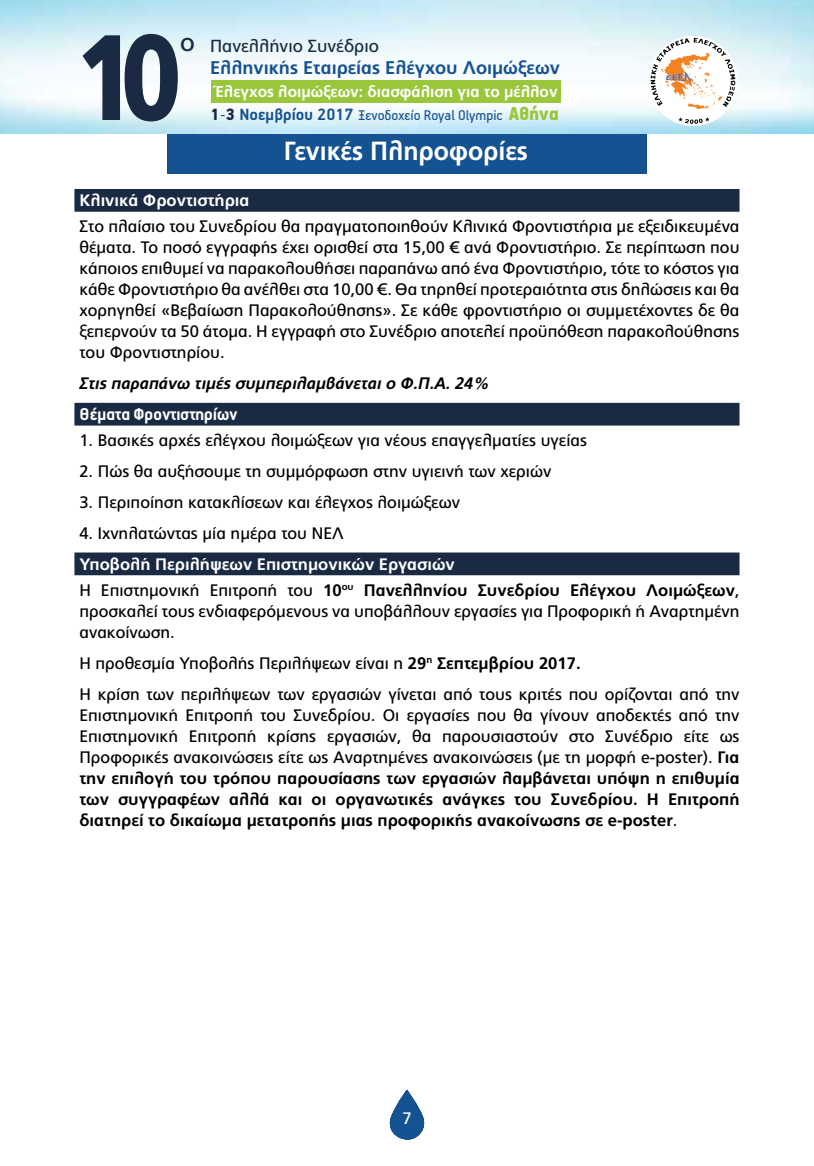
<style>
.page{position:relative;width:814px;height:1166px;background:#fff}
.page>*{position:absolute;margin:0;border:0;box-sizing:border-box;transform-origin:0 0}
.t1{font:900 121.27px "PF Catalog";color:#1a2a43;scale:.85 1}
.t2{font:700 26.25px "PF Catalog";color:#fff;scale:.95 1}
.t3{font:700 19.25px "PF Premier Text";color:#fff}
.t4{font:700 18.38px "PF Catalog";color:#155291}
.t5{font:17.5px "PF Catalog";color:#1a2a43}
.t6{font:16.62px/21px "PF Catalog";color:#000;text-align:justify}
.t7{font:700 16.62px/25.9px "PF Catalog";color:#fff}
.t8{font:italic 700 16.62px "PF Catalog";color:#000}
.t9{font:16.62px "PF Catalog";color:#fff}
.t10{font:15.75px "PF Handbook Pro";color:#155291}
.t11{font:700 15.75px "PF Catalog";color:#fff}
.s1{font-size:25.2px}
.s2{font-weight:900;font-size:18.38px;color:#1a2a43}
.s3{font-weight:300;font-size:18.38px;color:#1a2a43}
.s4{font-weight:700;font-size:18.38px}
.s5{font-weight:900;font-size:21px;color:#9ac63c}
.s6{font-weight:400;color:#000}
.s7{color:#000}
.s8{font-weight:700}
</style>
<div class="page">
<img style="left:0;top:0;width:814px;height:134px">
<svg style="left:389px;top:1089px;width:36px;height:50px"></svg>
<div style="left:211px;top:80px;width:349px;height:22px;background:#9ac63c"></div>
<svg style="left:650px;top:36px;width:86px;height:90px"></svg>
<div style="left:74px;top:189px;width:665px;height:23px;background:#1a2a43"></div>
<div style="left:74px;top:403px;width:665px;height:22px;background:#1a2a43"></div>
<div style="left:74px;top:552px;width:665px;height:23px;background:#1a2a43"></div>
<div style="left:167px;top:134px;width:479px;height:40px;background:#155291"></div>
<h1 class="t1" style="left:74px;top:7px;width:128px">10</h1>
<p class="t5" style="left:180px;top:36px;width:200px"><span class="s1">ο</span> Πανελλήνιο Συνέδριο</p>
<p class="t4" style="left:210px;top:56px;width:351px">Ελληνικής Εταιρείας Ελέγχου Λοιμώξεων</p>
<p class="t11" style="left:215px;top:83px;width:344px">Έλεγχος λοιμώξεων: διασφάλιση για το μέλλον</p>
<p class="t10" style="left:211px;top:106px;width:350px"><span class="s2">1</span><span class="s3">-</span><span class="s2">3</span> <span class="s4">Νοεμβρίου 2017</span> Ξενοδοχείο Royal Olympic <span class="s5">Αθήνα</span></p>
<h2 class="t2" style="left:284px;top:136px;width:258px">Γενικές Πληροφορίες</h2>
<p class="t7" style="left:79px;top:188px;width:171px">Κλινικά Φροντιστήρια</p>
<p class="t6" style="left:79px;top:216px;width:661px">Στο πλαίσιο του Συνεδρίου θα πραγματοποιηθούν Κλινικά Φροντιστήρια με εξειδικευμένα θέματα. Το ποσό εγγραφής έχει ορισθεί στα 15,00 € ανά Φροντιστήριο. Σε περίπτωση που κάποιος επιθυμεί να παρακολουθήσει παραπάνω από ένα Φροντιστήριο, τότε το κόστος για κάθε Φροντιστήριο θα ανέλθει στα 10,00 €. Θα τηρηθεί προτεραιότητα στις δηλώσεις και θα χορηγηθεί «Βεβαίωση Παρακολούθησης». Σε κάθε φροντιστήριο οι συμμετέχοντες δε θα ξεπερνούν τα 50 άτομα. Η εγγραφή στο Συνέδριο αποτελεί προϋπόθεση παρακολούθησης του Φροντιστηρίου.</p>
<p class="t8" style="left:79px;top:374px;width:412px">Στις παραπάνω τιμές συμπεριλαμβάνεται ο Φ.Π.Α. 24%</p>
<p class="t3" style="left:79px;top:405px;width:159px">Θέματα Φροντιστηρίων</p>
<p class="t6" style="left:79px;top:430px;width:509px">1. Βασικές αρχές ελέγχου λοιμώξεων για νέους επαγγελματίες υγείας</p>
<p class="t6" style="left:79px;top:461px;width:473px">2. Πώς θα αυξήσουμε τη συμμόρφωση στην υγιεινή των χεριών</p>
<p class="t6" style="left:79px;top:492px;width:382px">3. Περιποίηση κατακλίσεων και έλεγχος λοιμώξεων</p>
<p class="t6" style="left:79px;top:523px;width:266px">4. Ιχνηλατώντας μία ημέρα του ΝΕΛ</p>
<p class="t7" style="left:79px;top:551px;width:661px">Υποβολή Περιλήψεων Επιστημονικών Εργασιών<br><span class="s6">Η Επιστημονική Επιτροπή του</span> <span class="s7">10</span><sup>ου</sup> <span class="s7">Πανελληνίου Συνεδρίου Ελέγχου Λοιμώξεων</span><span class="s6">,</span></p>
<p class="t6" style="left:79px;top:601px;width:661px">προσκαλεί τους ενδιαφερόμενους να υποβάλλουν εργασίες για Προφορική ή Αναρτημένη ανακοίνωση.</p>
<p class="t6" style="left:79px;top:648px;width:661px;line-height:31px">Η προθεσμία Υποβολής Περιλήψεων είναι η <span class="s8">29</span><sup>η</sup> <span class="s8">Σεπτεμβρίου 2017.<br></span>Η κρίση των περιλήψεων των εργασιών γίνεται από τους κριτές που ορίζονται από την</p>
<p class="t6" style="left:79px;top:704px;width:661px">Επιστημονική Επιτροπή του Συνεδρίου. Οι εργασίες που θα γίνουν αποδεκτές από την Επιστημονική Επιτροπή κρίσης εργασιών, θα παρουσιαστούν στο Συνέδριο είτε ως Προφορικές ανακοινώσεις είτε ως Αναρτημένες ανακοινώσεις (με τη μορφή e-poster). <span class="s8">Για την επιλογή του τρόπου παρουσίασης των εργασιών λαμβάνεται υπόψη η επιθυμία των συγγραφέων αλλά και οι οργανωτικές ανάγκες του Συνεδρίου. Η Επιτροπή διατηρεί το δικαίωμα μετατροπής μιας προφορικής ανακοίνωσης σε e-poster</span>.</p>
<p class="t9" style="left:402px;top:1108px;width:11px">7</p>
</div>
